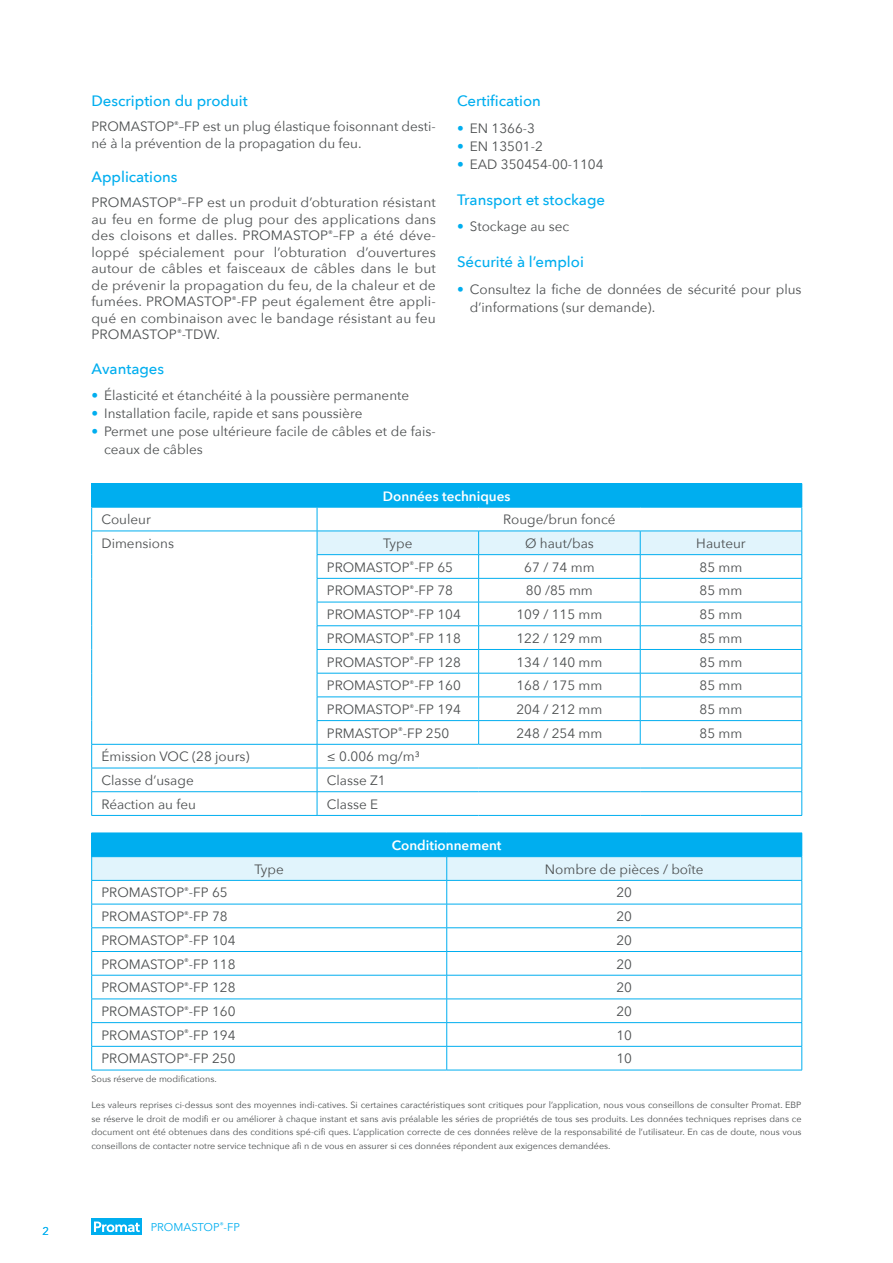
<style>
.page{position:relative;width:893px;height:1263px;background:#fff}
.page>*{position:absolute;margin:0;border:0;box-sizing:border-box;transform-origin:0 0}
.ONDERTITEL{font:500 15px "Avenir Next";color:#00aeef}
.BODY_TABEL{font:13.5px "Avenir Next";color:#4c4f50}
.BODY{font:13.5px/16.5px "Avenir Next";color:#4c4f50}
.BODY_OPSOMMING{font:13.5px/18px "Avenir Next";color:#4c4f50}
.BODY_TABEL-2{font:600 13.5px "Avenir Next";color:#fff}
.t1{font:11.25px "Avenir Next";color:#00aeef}
.LEGENDE{font:9px/13.5px "Avenir Next";color:#4c4f50;text-align:justify}
.s1{color:#00aeef}
</style>
<div class="page">
<div style="left:91px;top:1218px;width:51px;height:17px;background:#00aeef"></div>
<svg style="left:94px;top:1221px;width:46px;height:11px"></svg>
<div style="left:92px;top:483px;width:710px;height:24px;background:#00aeef"></div>
<svg style="left:92px;top:508px;width:225px;height:307px"></svg>
<hr style="left:91px;top:483px;width:226px;height:1px;background:#00aeef">
<hr style="left:91px;top:507px;width:226px;height:1px;background:#00aeef">
<hr style="left:91px;top:531px;width:226px;height:1px;background:#00aeef">
<hr style="left:91px;top:744px;width:226px;height:1px;background:#00aeef">
<hr style="left:91px;top:768px;width:226px;height:1px;background:#00aeef">
<hr style="left:91px;top:791px;width:226px;height:1px;background:#00aeef">
<svg style="left:91px;top:484px;width:1px;height:331px"></svg>
<svg style="left:317px;top:507px;width:485px;height:308px"></svg>
<hr style="left:91px;top:815px;width:226px;height:1px;background:#00aeef">
<hr style="left:317px;top:815px;width:162px;height:1px;background:#00aeef">
<hr style="left:479px;top:815px;width:161px;height:1px;background:#00aeef">
<hr style="left:640px;top:815px;width:162px;height:1px;background:#00aeef">
<svg style="left:91px;top:833px;width:711px;height:237px"></svg>
<hr style="left:91px;top:1070px;width:356px;height:1px;background:#00aeef">
<hr style="left:447px;top:1070px;width:355px;height:1px;background:#00aeef">
<p class="t1" style="left:43px;top:1222px;width:8px">2</p>
<p class="ONDERTITEL" style="left:91px;top:88px;width:158px">Description du produit</p>
<p class="BODY" style="left:91px;top:118px;width:346px">PROMASTOP<sup>®</sup>–FP est un plug élastique foisonnant desti&shy;né à la prévention de la propagation du feu.</p>
<p class="ONDERTITEL" style="left:91px;top:164px;width:88px">Applications</p>
<p class="BODY" style="left:91px;top:194px;width:346px;text-align:justify">PROMASTOP<sup>®</sup>–FP est un produit d’obturation résistant au feu en forme de plug pour des applications dans des cloisons et dalles. PROMASTOP<sup>®</sup>–FP a été déve&shy;loppé spécialement pour l’obturation d’ouvertures autour de câbles et faisceaux de câbles dans le but de prévenir la propagation du feu, de la chaleur et de fumées. PROMASTOP<sup>®</sup>-FP peut également être appli&shy;qué en combinaison avec le bandage résistant au feu PROMASTOP<sup>®</sup>-TDW.</p>
<p class="ONDERTITEL" style="left:91px;top:356px;width:74px">Avantages</p>
<p class="BODY_OPSOMMING" style="left:91px;top:386px;width:319px"><span class="s1">•</span> Élasticité et étanchéité à la poussière permanente</p>
<p class="BODY_OPSOMMING" style="left:91px;top:404px;width:272px"><span class="s1">•</span> Installation facile, rapide et sans poussière</p>
<p class="BODY_OPSOMMING" style="left:104px;top:422px;width:333px;text-indent:-13px"><span class="s1">•</span> Permet une pose ultérieure facile de câbles et de fais&shy;ceaux de câbles</p>
<p class="ONDERTITEL" style="left:457px;top:88px;width:85px">Certification</p>
<p class="BODY_OPSOMMING" style="left:457px;top:119px;width:79px"><span class="s1">•</span> EN 1366-3</p>
<p class="BODY_OPSOMMING" style="left:457px;top:137px;width:87px"><span class="s1">•</span> EN 13501-2</p>
<p class="BODY_OPSOMMING" style="left:457px;top:155px;width:148px"><span class="s1">•</span> EAD 350454-00-1104</p>
<p class="ONDERTITEL" style="left:457px;top:187px;width:149px">Transport et stockage</p>
<p class="BODY_OPSOMMING" style="left:457px;top:217px;width:114px"><span class="s1">•</span> Stockage au sec</p>
<p class="ONDERTITEL" style="left:457px;top:249px;width:128px">Sécurité à l’emploi</p>
<p class="BODY_OPSOMMING" style="left:470px;top:280px;width:333px;text-indent:-13px"><span class="s1">•</span> Consultez la fiche de données de sécurité pour plus d’informations (sur demande).</p>
<p class="BODY_TABEL-2" style="left:383px;top:484px;width:129px">Données techniques</p>
<p class="BODY_TABEL" style="left:101px;top:508px;width:51px">Couleur</p>
<p class="BODY_TABEL" style="left:503px;top:508px;width:114px">Rouge/brun foncé</p>
<p class="BODY_TABEL" style="left:101px;top:532px;width:74px">Dimensions</p>
<p class="BODY_TABEL" style="left:383px;top:532px;width:31px">Type</p>
<p class="BODY_TABEL" style="left:525px;top:532px;width:70px">Ø haut/bas</p>
<p class="BODY_TABEL" style="left:696px;top:532px;width:51px">Hauteur</p>
<p class="BODY_TABEL" style="left:327px;top:556px;width:128px">PROMASTOP<sup>®</sup>-FP 65</p>
<p class="BODY_TABEL" style="left:524px;top:556px;width:72px">67 / 74 mm</p>
<p class="BODY_TABEL" style="left:700px;top:556px;width:44px">85 mm</p>
<p class="BODY_TABEL" style="left:327px;top:579px;width:128px">PROMASTOP<sup>®</sup>-FP 78</p>
<p class="BODY_TABEL" style="left:526px;top:579px;width:68px">80 /85 mm</p>
<p class="BODY_TABEL" style="left:700px;top:579px;width:44px">85 mm</p>
<p class="BODY_TABEL" style="left:327px;top:603px;width:136px">PROMASTOP<sup>®</sup>-FP 104</p>
<p class="BODY_TABEL" style="left:516px;top:603px;width:87px">109 / 115 mm</p>
<p class="BODY_TABEL" style="left:700px;top:603px;width:44px">85 mm</p>
<p class="BODY_TABEL" style="left:327px;top:627px;width:136px">PROMASTOP<sup>®</sup>-FP 118</p>
<p class="BODY_TABEL" style="left:516px;top:627px;width:87px">122 / 129 mm</p>
<p class="BODY_TABEL" style="left:700px;top:627px;width:44px">85 mm</p>
<p class="BODY_TABEL" style="left:327px;top:650px;width:136px">PROMASTOP<sup>®</sup>-FP 128</p>
<p class="BODY_TABEL" style="left:516px;top:650px;width:87px">134 / 140 mm</p>
<p class="BODY_TABEL" style="left:700px;top:650px;width:44px">85 mm</p>
<p class="BODY_TABEL" style="left:327px;top:674px;width:136px">PROMASTOP<sup>®</sup>-FP 160</p>
<p class="BODY_TABEL" style="left:516px;top:674px;width:87px">168 / 175 mm</p>
<p class="BODY_TABEL" style="left:700px;top:674px;width:44px">85 mm</p>
<p class="BODY_TABEL" style="left:327px;top:698px;width:136px">PROMASTOP<sup>®</sup>-FP 194</p>
<p class="BODY_TABEL" style="left:516px;top:698px;width:87px">204 / 212 mm</p>
<p class="BODY_TABEL" style="left:700px;top:698px;width:44px">85 mm</p>
<p class="BODY_TABEL" style="left:327px;top:722px;width:124px">PRMASTOP<sup>®</sup>-FP 250</p>
<p class="BODY_TABEL" style="left:516px;top:722px;width:87px">248 / 254 mm</p>
<p class="BODY_TABEL" style="left:700px;top:722px;width:44px">85 mm</p>
<p class="BODY_TABEL" style="left:101px;top:745px;width:150px">Émission VOC (28 jours)</p>
<p class="BODY_TABEL" style="left:327px;top:745px;width:94px">≤ 0.006 mg/m³</p>
<p class="BODY_TABEL" style="left:101px;top:769px;width:94px">Classe d’usage</p>
<p class="BODY_TABEL" style="left:327px;top:769px;width:60px">Classe Z1</p>
<p class="BODY_TABEL" style="left:101px;top:793px;width:96px">Réaction au feu</p>
<p class="BODY_TABEL" style="left:327px;top:793px;width:53px">Classe E</p>
<p class="BODY_TABEL-2" style="left:392px;top:834px;width:111px">Conditionnement</p>
<p class="BODY_TABEL" style="left:255px;top:858px;width:31px">Type</p>
<p class="BODY_TABEL" style="left:545px;top:858px;width:160px">Nombre de pièces / boîte</p>
<p class="BODY_TABEL" style="left:101px;top:881px;width:128px">PROMASTOP<sup>®</sup>-FP 65</p>
<p class="BODY_TABEL" style="left:616px;top:881px;width:17px">20</p>
<p class="BODY_TABEL" style="left:101px;top:905px;width:128px">PROMASTOP<sup>®</sup>-FP 78</p>
<p class="BODY_TABEL" style="left:616px;top:905px;width:17px">20</p>
<p class="BODY_TABEL" style="left:101px;top:929px;width:136px">PROMASTOP<sup>®</sup>-FP 104</p>
<p class="BODY_TABEL" style="left:616px;top:929px;width:17px">20</p>
<p class="BODY_TABEL" style="left:101px;top:952px;width:136px">PROMASTOP<sup>®</sup>-FP 118</p>
<p class="BODY_TABEL" style="left:616px;top:952px;width:17px">20</p>
<p class="BODY_TABEL" style="left:101px;top:976px;width:136px">PROMASTOP<sup>®</sup>-FP 128</p>
<p class="BODY_TABEL" style="left:616px;top:976px;width:17px">20</p>
<p class="BODY_TABEL" style="left:101px;top:1000px;width:136px">PROMASTOP<sup>®</sup>-FP 160</p>
<p class="BODY_TABEL" style="left:616px;top:1000px;width:17px">20</p>
<p class="BODY_TABEL" style="left:101px;top:1024px;width:136px">PROMASTOP<sup>®</sup>-FP 194</p>
<p class="BODY_TABEL" style="left:616px;top:1024px;width:17px">10</p>
<p class="BODY_TABEL" style="left:101px;top:1047px;width:136px">PROMASTOP<sup>®</sup>-FP 250</p>
<p class="BODY_TABEL" style="left:616px;top:1047px;width:17px">10</p>
<p class="LEGENDE" style="left:91px;top:1072px;width:127px">Sous réserve de modifications.</p>
<p class="LEGENDE" style="left:91px;top:1098px;width:712px">Les valeurs reprises ci-dessus sont des moyennes indi-catives. Si certaines caractéristiques sont critiques pour l’application, nous vous conseillons de consulter Promat. EBP se réserve le droit de modifi er ou améliorer à chaque instant et sans avis préalable les séries de propriétés de tous ses produits. Les données techniques reprises dans ce document ont été obtenues dans des conditions spé-cifi ques. L’application correcte de ces données relève de la responsabilité de l’utilisateur. En cas de doute, nous vous conseillons de contacter notre service technique afi n de vous en assurer si ces données répondent aux exigences demandées.</p>
<p class="t1" style="left:151px;top:1217px;width:91px">PROMASTOP<sup>®</sup>-FP</p>
</div>
